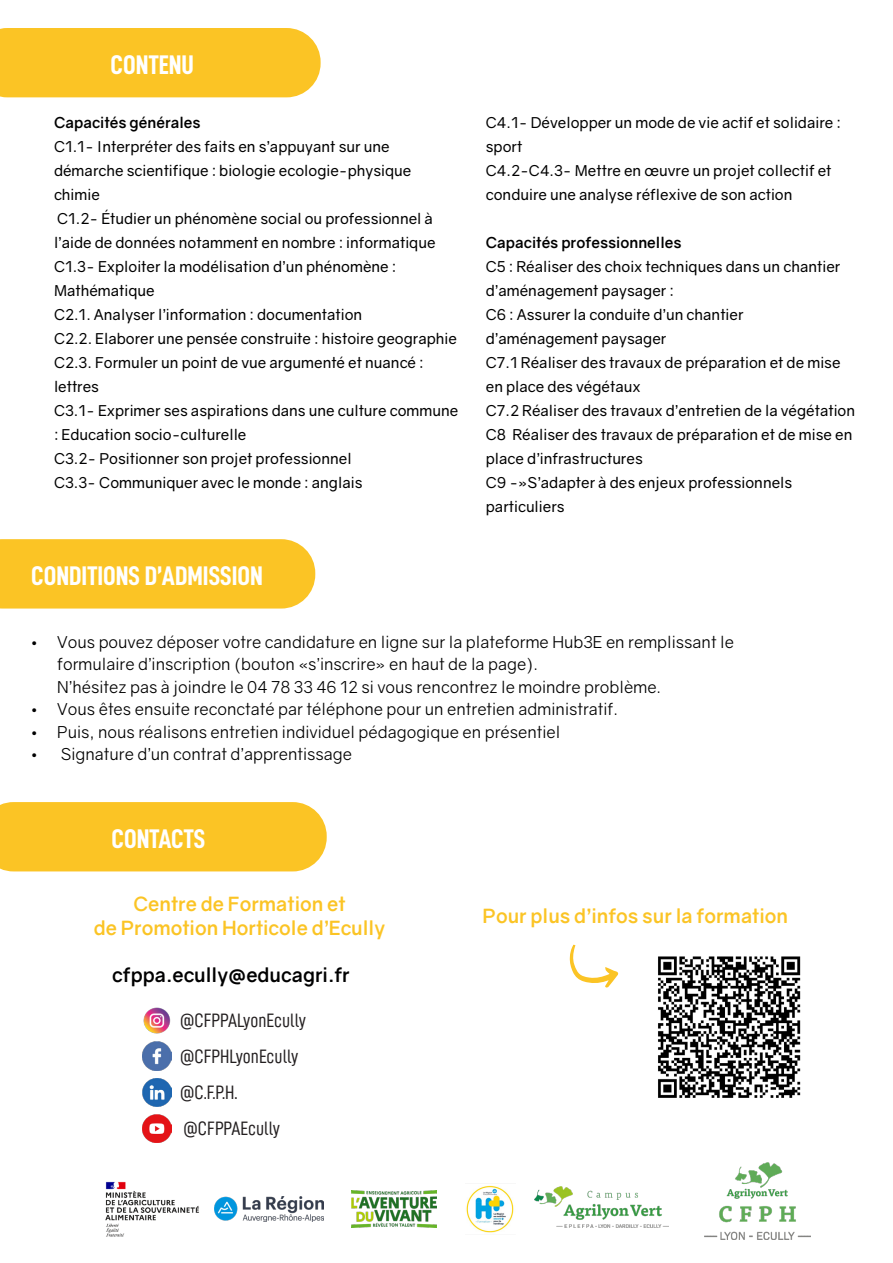
<style>
.page{position:relative;width:893px;height:1263px;background:#fff}
.page>*{position:absolute;margin:0;border:0;box-sizing:border-box;transform-origin:0 0}
.t1{font:27px "D DIN Condensed Bold";color:#fff}
.t2{font:700 19.5px "Gravity";color:#fbc425}
.t3{font:19.5px "D DIN Condensed";color:#231f20}
.t4{font:700 19.5px "Gravity";color:#000001}
.t5{font:16.5px/22.5px "Gravity";color:#000001}
.t6{font:15px/24px "Gravity";color:#000001}
.t7{font:700 15px "Gravity";color:#000001}
</style>
<div class="page">
<div style="left:0;top:28px;width:321px;height:69px;background:#fbc425"></div>
<div style="left:0;top:539px;width:315px;height:69px;background:#fbc425"></div>
<div style="left:0;top:802px;width:327px;height:69px;background:#fbc425"></div>
<img style="left:105px;top:1181px;width:94px;height:56px">
<img style="left:466px;top:1185px;width:48px;height:48px">
<img style="left:214px;top:1196px;width:109px;height:26px">
<img style="left:535px;top:1186px;width:133px;height:42px">
<img style="left:351px;top:1190px;width:86px;height:38px">
<img style="left:658px;top:956px;width:143px;height:142px">
<svg style="left:570px;top:944px;width:49px;height:44px"></svg>
<img style="left:143px;top:1078px;width:28px;height:29px">
<img style="left:143px;top:1007px;width:28px;height:27px">
<img style="left:143px;top:1042px;width:28px;height:28px">
<img style="left:143px;top:1114px;width:28px;height:29px">
<img style="left:705px;top:1163px;width:105px;height:76px">
<p class="t1" style="left:111px;top:50px;width:85px">CONTENU</p>
<p class="t7" style="left:54px;top:113px;width:148px">Capacités générales</p>
<p class="t6" style="left:54px;top:135px;width:359px">C1.1- Interpréter des faits en s’appuyant sur une démarche scientifique : biologie ecologie-physique chimie</p>
<p class="t6" style="left:54px;top:207px;width:383px">C1.2- Étudier un phénomène social ou professionnel à l’aide de données notamment en nombre : informatique</p>
<p class="t6" style="left:54px;top:255px;width:344px">C1.3- Exploiter la modélisation d’un phénomène :<br>Mathématique</p>
<p class="t6" style="left:54px;top:303px;width:310px">C2.1. Analyser l’information : documentation</p>
<p class="t6" style="left:54px;top:327px;width:404px">C2.2. Elaborer une pensée construite : histoire geographie</p>
<p class="t6" style="left:54px;top:351px;width:371px">C2.3. Formuler un point de vue argumenté et nuancé : lettres</p>
<p class="t6" style="left:54px;top:399px;width:406px">C3.1- Exprimer ses aspirations dans une culture commune : Education socio-culturelle</p>
<p class="t6" style="left:54px;top:447px;width:299px">C3.2- Positionner son projet professionnel</p>
<p class="t6" style="left:54px;top:471px;width:310px">C3.3- Communiquer avec le monde : anglais</p>
<p class="t1" style="left:31px;top:561px;width:233px">CONDITIONS D’ADMISSION</p>
<p class="t6" style="left:486px;top:111px;width:357px">C4.1- Développer un mode de vie actif et solidaire : sport</p>
<p class="t6" style="left:486px;top:159px;width:347px">C4.2-C4.3- Mettre en œuvre un projet collectif et conduire une analyse réflexive de son action</p>
<p class="t7" style="left:486px;top:233px;width:197px">Capacités professionnelles</p>
<p class="t6" style="left:486px;top:255px;width:356px">C5 : Réaliser des choix techniques dans un chantier d’aménagement paysager :</p>
<p class="t6" style="left:486px;top:303px;width:259px">C6 : Assurer la conduite d’un chantier d’aménagement paysager</p>
<p class="t6" style="left:486px;top:351px;width:356px">C7.1 Réaliser des travaux de préparation et de mise en place des végétaux</p>
<p class="t6" style="left:486px;top:399px;width:371px">C7.2 Réaliser des travaux d’entretien de la végétation</p>
<p class="t6" style="left:486px;top:423px;width:368px">C8 Réaliser des travaux de préparation et de mise en place d’infrastructures</p>
<p class="t6" style="left:486px;top:471px;width:308px">C9 -»S’adapter à des enjeux professionnels particuliers</p>
<p class="t5" style="left:57px;top:631px;width:678px;text-indent:-27px">• Vous pouvez déposer votre candidature en ligne sur la plateforme Hub3E en remplissant le formulaire d’inscription (bouton «s’inscrire» en haut de la page).<br>N’hésitez pas à joindre le 04 78 33 46 12 si vous rencontrez le moindre problème.</p>
<p class="t5" style="left:30px;top:698px;width:589px">• Vous êtes ensuite reconctaté par téléphone pour un entretien administratif.</p>
<p class="t5" style="left:30px;top:721px;width:532px">• Puis, nous réalisons entretien individuel pédagogique en présentiel</p>
<p class="t5" style="left:30px;top:743px;width:323px">• Signature d’un contrat d’apprentissage</p>
<p class="t1" style="left:111px;top:824px;width:95px">CONTACTS</p>
<p class="t2" style="left:133px;top:892px;width:214px">Centre de Formation et</p>
<p class="t2" style="left:94px;top:915px;width:293px">de Promotion Horticole d’Ecully</p>
<p class="t4" style="left:112px;top:963px;width:239px">cfppa.ecully@educagri.fr</p>
<p class="t3" style="left:180px;top:1009px;width:127px">@CFPPALyonEcully</p>
<p class="t3" style="left:180px;top:1045px;width:120px">@CFPHLyonEcully</p>
<p class="t3" style="left:180px;top:1081px;width:59px">@C.F.P.H.</p>
<p class="t3" style="left:183px;top:1117px;width:98px">@CFPPAEcully</p>
<p class="t2" style="left:483px;top:903px;width:307px">Pour plus d’infos sur la formation</p>
</div>
